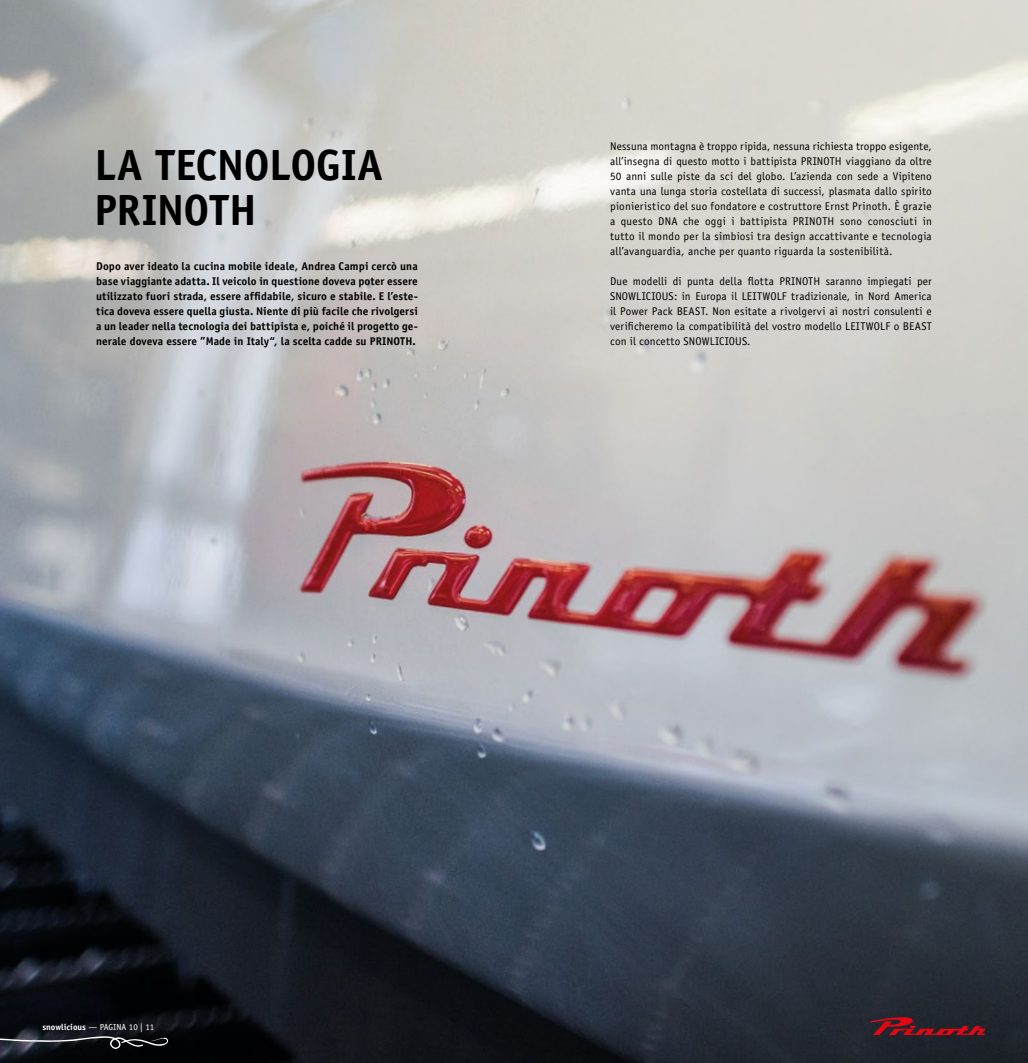
<style>
.page{position:relative;width:1028px;height:1063px;background:#fff}
.page>*{position:absolute;margin:0;border:0;box-sizing:border-box;transform-origin:0 0}
.t1{font:700 43.75px/45px "Officina Sans";letter-spacing:-.01em;color:#000}
.t2{font:11.25px/15px "Officina Sans";letter-spacing:.015em;color:#000;text-align:justify}
.t3{font:700 11.25px/15px "Officina Sans";letter-spacing:.005em;color:#000;text-align:justify}
.t4{font:8.75px "Officina Sans";color:#fff}
.s1{font-weight:700}
</style>
<div class="page">
<img style="left:0;top:0;width:1028px;height:1063px">
<svg style="left:870px;top:1013px;width:116px;height:22px;background:#551d26"></svg>
<svg style="left:0;top:1036px;width:168px;height:13px;background:#37393f"></svg>
<h1 class="t1" style="left:94px;top:142px;width:290px">LA TECNOLOGIA<br>PRINOTH</h1>
<p class="t3" style="left:96px;top:259px;width:323px">Dopo aver ideato la cucina mobile ideale, Andrea Campi cercò una base viaggiante adatta. Il veicolo in questione doveva poter essere utilizzato fuori strada, essere affidabile, sicuro e stabile. E l’este&shy;tica doveva essere quella giusta. Niente di più facile che rivolgersi a un leader nella tecnologia dei battipista e, poiché il progetto ge&shy;nerale doveva essere ”Made in Italy“, la scelta cadde su PRINOTH.</p>
<p class="t2" style="left:610px;top:139px;width:323px">Nessuna montagna è troppo ripida, nessuna richiesta troppo esigente, all’insegna di questo motto i battipista PRINOTH viaggiano da oltre 50 anni sulle piste da sci del globo. L’azienda con sede a Vipiteno vanta una lunga storia costellata di successi, plasmata dallo spirito pionieristico del suo fondatore e costruttore Ernst Prinoth. È grazie a questo DNA che oggi i battipista PRINOTH sono conosciuti in tutto il mondo per la simbiosi tra design accattivante e tecnologia all’avanguardia, anche per quanto riguarda la sostenibilità.</p>
<p class="t2" style="left:610px;top:274px;width:323px">Due modelli di punta della flotta PRINOTH saranno impiegati per SNOWLICIOUS: in Europa il LEITWOLF tradizionale, in Nord America il Power Pack BEAST. Non esitate a rivolgervi ai nostri consulenti e verificheremo la compatibilità del vostro modello LEITWOLF o BEAST con il concetto SNOWLICIOUS.</p>
<p class="t4" style="left:43px;top:1022px;width:113px"><span class="s1">snowlicious</span> — PAGINA 10 | 11</p>
</div>
